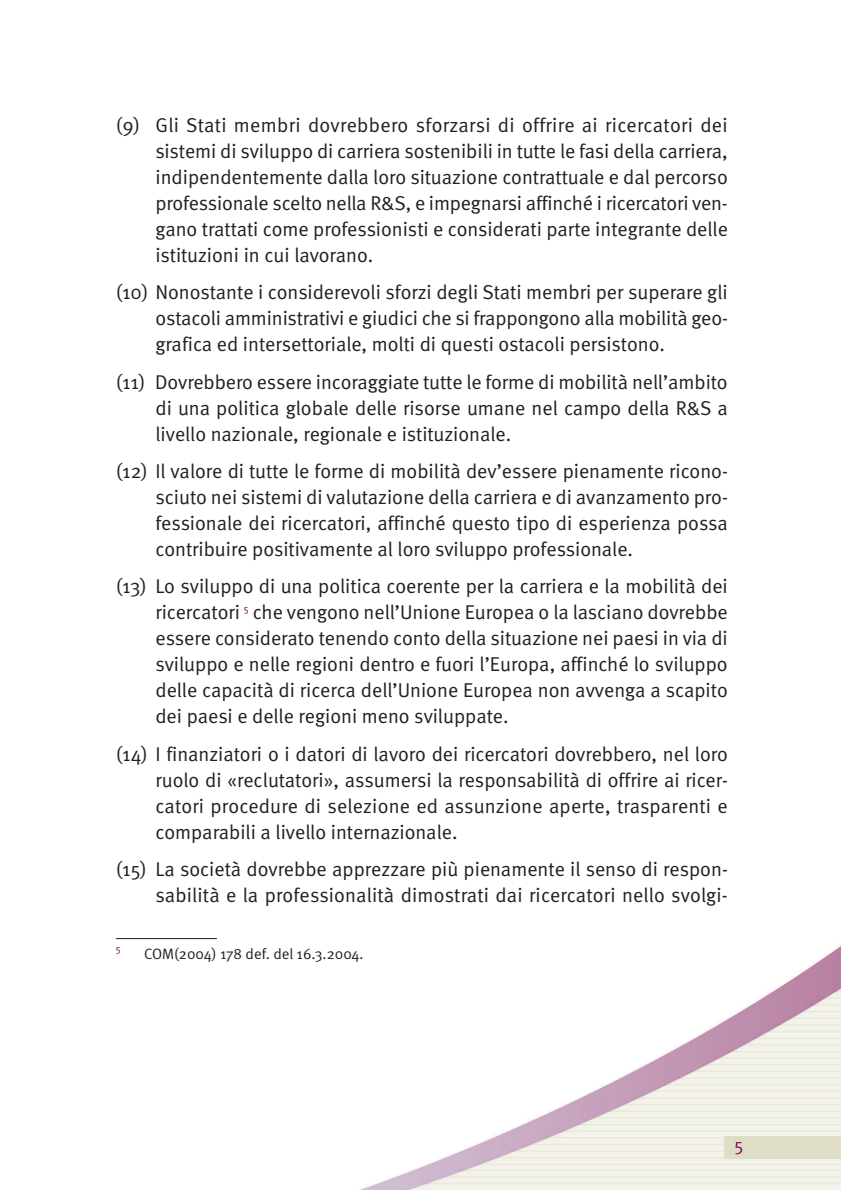
<style>
.page{position:relative;width:841px;height:1190px;background:#fff}
.page>*{position:absolute;margin:0;border:0;box-sizing:border-box;transform-origin:0 0}
.t1{font:20px/26px "Meta Normal";color:#231f20;text-align:justify}
.t2{font:18px "Meta Normal";color:#84095c}
.t3{font:15px "Meta Normal";color:#231f20}
.t4{font:10px "Meta Normal";color:#84095c}
</style>
<div class="page">
<svg style="left:115px;top:938px;width:725px;height:252px"></svg>
<p class="t1" style="left:155px;top:113px;width:573px;text-indent:-39px">(9) Gli Stati membri dovrebbero sforzarsi di offrire ai ricercatori dei sistemi di sviluppo di carriera sostenibili in tutte le fasi della carriera, indipendentemente dalla loro situazione contrattuale e dal percorso professionale scelto nella R&amp;S, e impegnarsi affinché i ricercatori ven&shy;gano trattati come professionisti e considerati parte integrante delle istituzioni in cui lavorano.</p>
<p class="t1" style="left:155px;top:281px;width:573px;text-indent:-40px">(10) Nonostante i considerevoli sforzi degli Stati membri per superare gli ostacoli amministrativi e giudici che si frappongono alla mobilità geo&shy;grafica ed intersettoriale, molti di questi ostacoli persistono.</p>
<p class="t1" style="left:155px;top:370px;width:573px;text-indent:-40px">(11) Dovrebbero essere incoraggiate tutte le forme di mobilità nell’ambito di una politica globale delle risorse umane nel campo della R&amp;S a livello nazionale, regionale e istituzionale.</p>
<p class="t1" style="left:155px;top:459px;width:573px;text-indent:-39px">(12) Il valore di tutte le forme di mobilità dev’essere pienamente ricono&shy;sciuto nei sistemi di valutazione della carriera e di avanzamento pro&shy;fessionale dei ricercatori, affinché questo tipo di esperienza possa contribuire positivamente al loro sviluppo professionale.</p>
<p class="t1" style="left:155px;top:575px;width:573px;text-indent:-39px">(13) Lo sviluppo di una politica coerente per la carriera e la mobilità dei ricercatori <sup>5</sup> che vengono nell’Unione Europea o la lasciano dovrebbe essere considerato tenendo conto della situazione nei paesi in via di sviluppo e nelle regioni dentro e fuori l’Europa, affinché lo sviluppo delle capacità di ricerca dell’Unione Europea non avvenga a scapito dei paesi e delle regioni meno sviluppate.</p>
<p class="t1" style="left:155px;top:742px;width:573px;text-indent:-40px">(14) I finanziatori o i datori di lavoro dei ricercatori dovrebbero, nel loro ruolo di «reclutatori», assumersi la responsabilità di offrire ai ricer&shy;catori procedure di selezione ed assunzione aperte, trasparenti e comparabili a livello internazionale.</p>
<p class="t1" style="left:116px;top:857px;width:613px;text-align:right">(15) La società dovrebbe apprezzare più pienamente il senso di respon&shy;sabilità e la professionalità dimostrati dai ricercatori nello svolgi-</p>
<p class="t4" style="left:116px;top:944px;width:6px">5</p>
<p class="t3" style="left:144px;top:948px;width:221px">COM(2004) 178 def. del 16.3.2004.</p>
<p class="t2" style="left:734px;top:1138px;width:10px">5</p>
</div>
